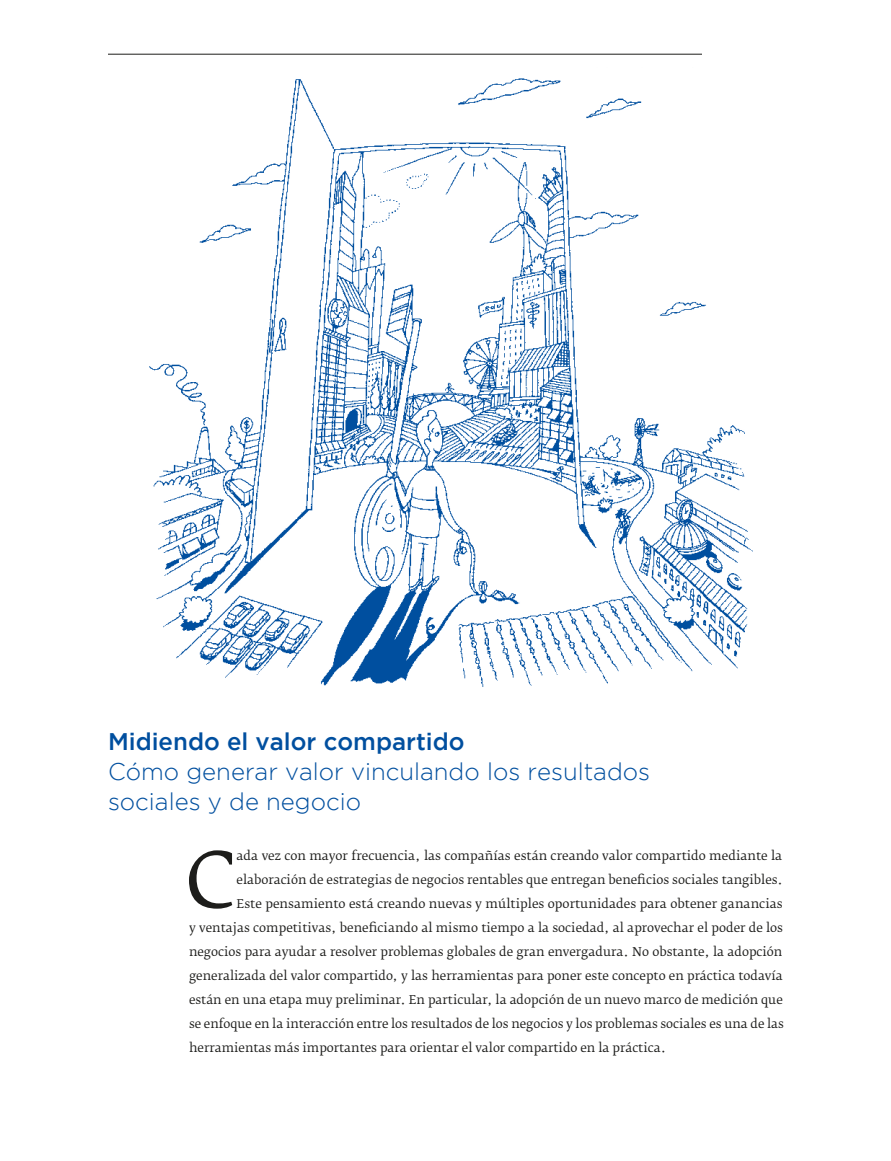
<style>
.page{position:relative;width:891px;height:1161px;background:#fff}
.page>*{position:absolute;margin:0;border:0;box-sizing:border-box;transform-origin:0 0}
.t1{font:77.1px "Fedra Serif B Pro";color:#1d1d1b}
.t2{font:300 24px/30px "Gotham";color:#004f9f}
.t3{font:500 24px "Gotham";color:#004f9f}
.t4{font:12px "Fedra Serif B Pro";color:#1d1d1b}
</style>
<div class="page">
<hr style="left:108px;top:54px;width:594px;height:1px;background:#1d1d1b">
<img style="left:149px;top:78px;width:604px;height:609px">
<h2 class="t3" style="left:108px;top:728px;width:358px">Midiendo el valor compartido</h2>
<h2 class="t2" style="left:108px;top:756px;width:544px">Cómo generar valor vinculando los resultados sociales y de negocio</h2>
<h1 class="t1" style="left:185px;top:833px;width:53px">C</h1>
<p class="t4" style="left:237px;top:848px;width:547px">ada vez con mayor frecuencia, las compañías están creando valor compartido mediante la</p>
<p class="t4" style="left:237px;top:872px;width:548px">elaboración de estrategias de negocios rentables que entregan beneficios sociales tangibles.</p>
<p class="t4" style="left:237px;top:896px;width:548px">Este pensamiento está creando nuevas y múltiples oportunidades para obtener ganancias</p>
<p class="t4" style="left:189px;top:920px;width:596px">y ventajas competitivas, beneficiando al mismo tiempo a la sociedad, al aprovechar el poder de los</p>
<p class="t4" style="left:189px;top:944px;width:595px">negocios para ayudar a resolver problemas globales de gran envergadura. No obstante, la adopción</p>
<p class="t4" style="left:189px;top:968px;width:595px">generalizada del valor compartido, y las herramientas para poner este concepto en práctica todavía</p>
<p class="t4" style="left:189px;top:992px;width:595px">están en una etapa muy preliminar. En particular, la adopción de un nuevo marco de medición que</p>
<p class="t4" style="left:189px;top:1016px;width:596px">se enfoque en la interacción entre los resultados de los negocios y los problemas sociales es una de las</p>
<p class="t4" style="left:189px;top:1040px;width:478px">herramientas más importantes para orientar el valor compartido en la práctica.</p>
</div>
